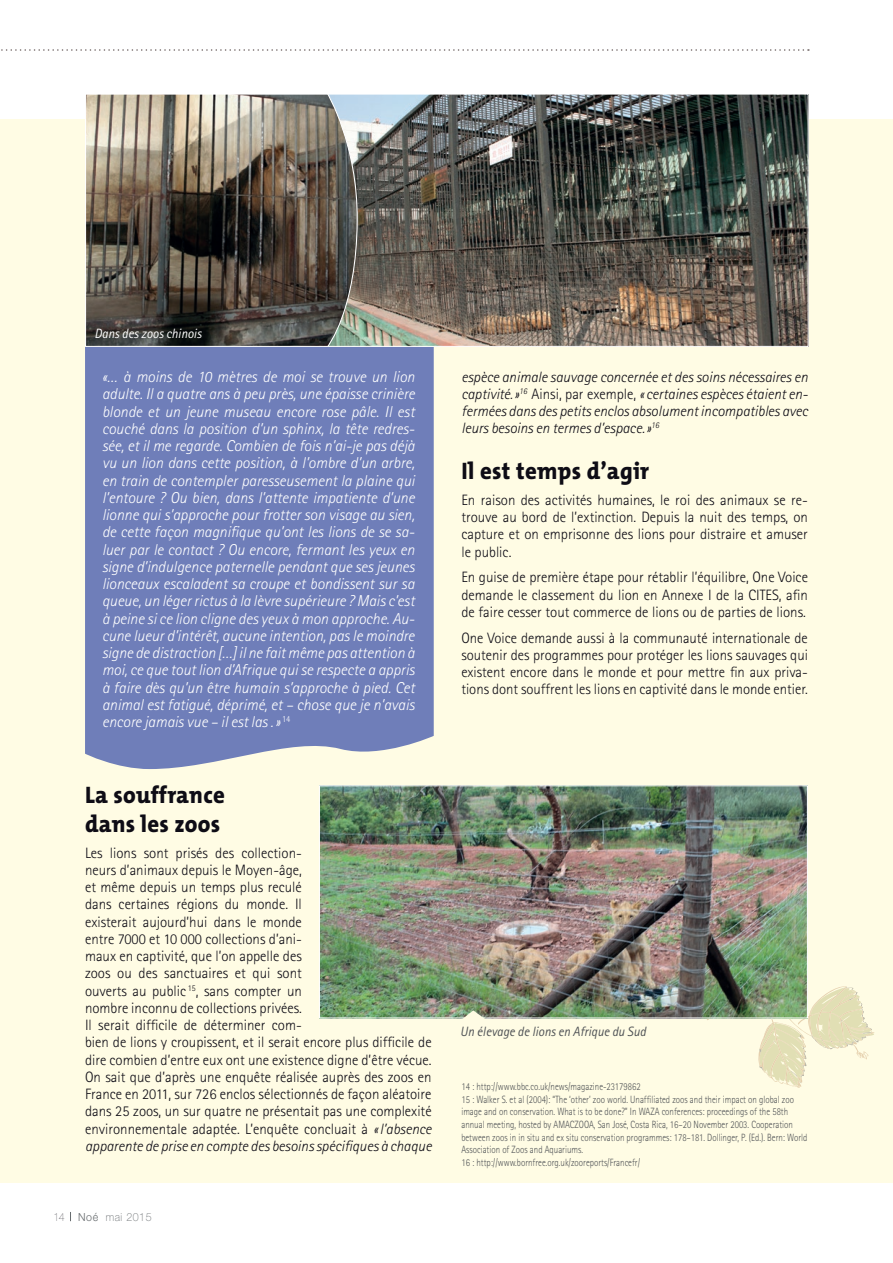
<style>
.page{position:relative;width:893px;height:1263px;background:#fff}
.page>*{position:absolute;margin:0;border:0;box-sizing:border-box;transform-origin:0 0}
.t1{font:800 24px/28.8px "The Mix";letter-spacing:.015em;color:#0e0c15;scale:.95 1}
.t2{font:italic 300 15.75px/17.2px "Rotis Sans Serif";color:#fff;text-align:justify}
.t3{font:300 15px/17.2px "Rotis Sans Serif";color:#0e0c15;text-align:justify}
.t4{font:italic 300 15px/17.2px "Rotis Sans Serif";color:#0e0c15;text-align:justify}
.t5{font:italic 13.5px "Rotis Sans Serif";color:#505356;scale:.95 1}
.t6{font:italic 13.5px "Rotis Sans Serif";color:#fff;scale:.95 1}
.t7{font:100 11.25px "Helvetica Neue LT";letter-spacing:.05em;color:#666b6e;scale:.95 1}
.t8{font:300 10.5px/12.6px "Rotis Sans Serif";color:#505356;scale:.85 1}
.s1{font-style:italic}
.s2{font-weight:200;color:#0e0c15}
.s3{font-weight:300}
.s4{font-style:normal}
</style>
<div class="page">
<div style="left:0;top:119px;width:893px;height:1063px;background:#fffce4"></div>
<svg style="left:1px;top:49px;width:808px;height:2px"></svg>
<div style="left:85px;top:347px;width:349px;height:422px;background:#6f7eb9"></div>
<img style="left:358px;top:96px;width:449px;height:249px">
<img style="left:85px;top:94px;width:273px;height:253px">
<svg style="left:706px;top:986px;width:169px;height:102px"></svg>
<img style="left:321px;top:787px;width:485px;height:229px">
<div style="left:319px;top:785px;width:489px;height:233px;border:1px solid #fff"></div>
<svg style="left:461px;top:1010px;width:25px;height:9px"></svg>
<p class="t6" style="left:95px;top:325px;width:114px">Dans des zoos chinois</p>
<p class="t2" style="left:102px;top:368px;width:314px">«… à moins de 10 mètres de moi se trouve un lion adulte. Il a quatre ans à peu près, une épaisse crinière blonde et un jeune museau encore rose pâle. Il est couché dans la position d’un sphinx, la tête redres&shy;sée, et il me regarde. Combien de fois n’ai-je pas déjà vu un lion dans cette position, à l’ombre d’un arbre, en train de contempler paresseusement la plaine qui l’entoure ? Ou bien, dans l’attente impatiente d’une lionne qui s’approche pour frotter son visage au sien, de cette façon magnifique qu’ont les lions de se sa&shy;luer par le contact ? Ou encore, fermant les yeux en signe d’indulgence paternelle pendant que ses jeunes lionceaux escaladent sa croupe et bondissent sur sa queue, un léger rictus à la lèvre supérieure ? Mais c’est à peine si ce lion cligne des yeux à mon approche. Au&shy;cune lueur d’intérêt, aucune intention, pas le moindre signe de distraction […] il ne fait même pas attention à moi, ce que tout lion d’Afrique qui se respecte a appris à faire dès qu’un être humain s’approche à pied. Cet animal est fatigué, déprimé, et – chose que je n’avais encore jamais vue – il est las .» <sup>14</sup></p>
<h1 class="t1" style="left:85px;top:780px;width:149px">La souffrance dans les zoos</h1>
<p class="t3" style="left:85px;top:844px;width:348px;text-align:left">Les lions sont prisés des collection-<br>neurs d’animaux depuis le Moyen-âge,<br>et même depuis un temps plus reculé<br>dans certaines régions du monde. Il<br>existerait aujourd’hui dans le monde<br>entre 7000 et 10 000 collections d’ani-<br>maux en captivité, que l’on appelle des<br>zoos ou des sanctuaires et qui sont<br>ouverts au public <sup>15</sup>, sans compter un<br>nombre inconnu de collections privées.<br>Il serait difficile de déterminer com-<br>bien de lions y croupissent, et il serait encore plus difficile de dire combien d’entre eux ont une existence digne d’être vécue.<br>On sait que d’après une enquête réalisée auprès des zoos en France en 2011, sur 726 enclos sélectionnés de façon aléatoire dans 25 zoos, un sur quatre ne présentait pas une complexité environnementale adaptée. L’enquête concluait à <span class="s1">«l’absence apparente de prise en compte des besoins spécifiques à chaque</span></p>
<p class="t7" style="left:54px;top:1210px;width:105px"><span class="s2">14</span> <span class="s3">Noé</span> mai 2015</p>
<p class="t4" style="left:461px;top:368px;width:348px">espèce animale sauvage concernée et des soins nécessaires en captivité.»<sup>16</sup> <span class="s4">Ainsi, par exemple,</span> « certaines espèces étaient en&shy;fermées dans des petits enclos absolument incompatibles avec leurs besoins en termes d’espace.»<sup>16</sup></p>
<h1 class="t1" style="left:461px;top:456px;width:199px">Il est temps d’agir</h1>
<p class="t3" style="left:461px;top:491px;width:348px">En raison des activités humaines, le roi des animaux se re&shy;trouve au bord de l’extinction. Depuis la nuit des temps, on capture et on emprisonne des lions pour distraire et amuser le public.</p>
<p class="t3" style="left:461px;top:569px;width:348px">En guise de première étape pour rétablir l’équilibre, One Voice demande le classement du lion en Annexe I de la CITES, afin de faire cesser tout commerce de lions ou de parties de lions.</p>
<p class="t3" style="left:461px;top:629px;width:348px">One Voice demande aussi à la communauté internationale de soutenir des programmes pour protéger les lions sauvages qui existent encore dans le monde et pour mettre fin aux priva&shy;tions dont souffrent les lions en captivité dans le monde entier.</p>
<p class="t5" style="left:460px;top:1023px;width:197px">Un élevage de lions en Afrique du Sud</p>
<p class="t8" style="left:461px;top:1080px;width:409px">14 : http://www.bbc.co.uk/news/magazine-23179862<br>15 : Walker S. et al (2004): “The ‘other’ zoo world. Unaffiliated zoos and their impact on global zoo image and on conservation. What is to be done?” In WAZA conferences: proceedings of the 58th annual meeting, hosted by AMACZOOA, San José, Costa Rica, 16–20 November 2003. Cooperation between zoos in in situ and ex situ conservation programmes: 178–181. Dollinger, P. (Ed.). Bern: World Association of Zoos and Aquariums.<br>16 : http://www.bornfree.org.uk/zooreports/Francefr/</p>
</div>
